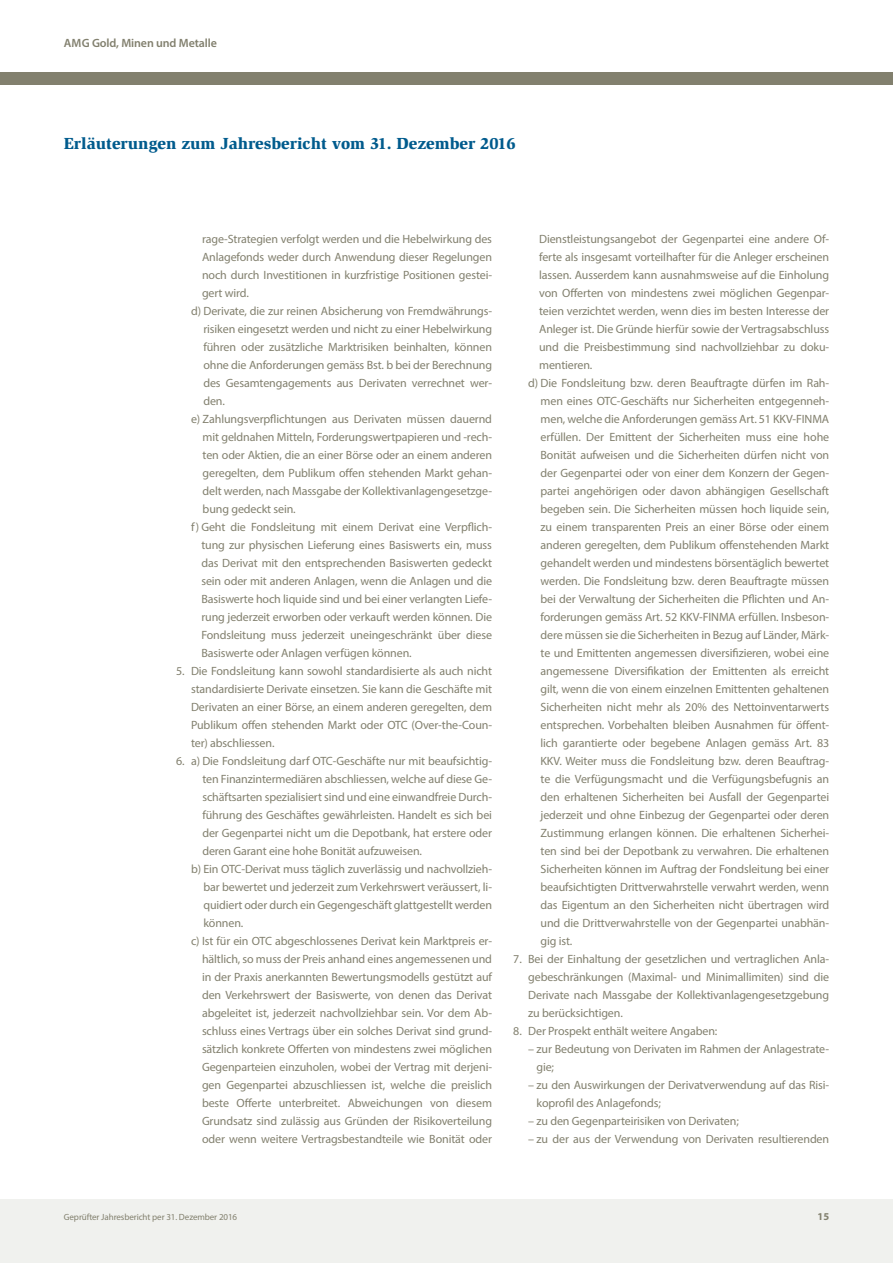
<style>
.page{position:relative;width:893px;height:1263px;background:#fff}
.page>*{position:absolute;margin:0;border:0;box-sizing:border-box;transform-origin:0 0}
.t1{font:900 16.5px "Slimbach";color:#005b8d}
.t2{font:12px/18px "Myriad Pro";letter-spacing:-.01em;color:#82806e;text-align:justify}
.t3{font:600 12px "Myriad Pro";letter-spacing:-.01em;color:#82806e}
.t4{font:700 10.5px "Myriad Pro";color:#82806e}
.t5{font:9px "Myriad Pro";letter-spacing:-.01em;color:#82806e}
</style>
<div class="page">
<div style="left:0;top:1199px;width:893px;height:64px;background:#f0f1ee"></div>
<div style="left:0;top:72px;width:893px;height:13px;background:#82806e"></div>
<p class="t3" style="left:64px;top:36px;width:155px">AMG Gold, Minen und Metalle</p>
<h1 class="t1" style="left:64px;top:133px;width:453px">Erläuterungen zum Jahresbericht vom 31. Dezember 2016</h1>
<p class="t2" style="left:202px;top:230px;width:291px">rage-Strategien verfolgt werden und die Hebelwirkung des</p>
<p class="t2" style="left:202px;top:248px;width:292px">Anlagefonds weder durch Anwendung dieser Regelungen</p>
<p class="t2" style="left:202px;top:266px;width:292px">noch durch Investitionen in kurzfristige Positionen gestei-</p>
<p class="t2" style="left:202px;top:284px;width:48px">gert wird.</p>
<p class="t2" style="left:191px;top:302px;width:302px">d) Derivate, die zur reinen Absicherung von Fremdwährungs-</p>
<p class="t2" style="left:203px;top:320px;width:290px">risiken eingesetzt werden und nicht zu einer Hebelwirkung</p>
<p class="t2" style="left:203px;top:338px;width:290px">führen oder zusätzliche Marktrisiken beinhalten, können</p>
<p class="t2" style="left:203px;top:356px;width:290px">ohne die Anforderungen gemäss Bst. b bei der Berechnung</p>
<p class="t2" style="left:203px;top:374px;width:290px">des Gesamtengagements aus Derivaten verrechnet wer-</p>
<p class="t2" style="left:203px;top:392px;width:23px">den.</p>
<p class="t2" style="left:191px;top:410px;width:302px">e) Zahlungsverpflichtungen aus Derivaten müssen dauernd</p>
<p class="t2" style="left:203px;top:428px;width:291px">mit geldnahen Mitteln, Forderungswertpapieren und -rech-</p>
<p class="t2" style="left:203px;top:446px;width:291px">ten oder Aktien, die an einer Börse oder an einem anderen</p>
<p class="t2" style="left:203px;top:464px;width:291px">geregelten, dem Publikum offen stehenden Markt gehan-</p>
<p class="t2" style="left:203px;top:482px;width:291px">delt werden, nach Massgabe der Kollektivanlagengesetzge-</p>
<p class="t2" style="left:203px;top:500px;width:95px">bung gedeckt sein.</p>
<p class="t2" style="left:191px;top:518px;width:302px">f) Geht die Fondsleitung mit einem Derivat eine Verpflich-</p>
<p class="t2" style="left:201px;top:536px;width:292px">tung zur physischen Lieferung eines Basiswerts ein, muss</p>
<p class="t2" style="left:201px;top:554px;width:292px">das Derivat mit den entsprechenden Basiswerten gedeckt</p>
<p class="t2" style="left:201px;top:572px;width:292px">sein oder mit anderen Anlagen, wenn die Anlagen und die</p>
<p class="t2" style="left:201px;top:590px;width:292px">Basiswerte hoch liquide sind und bei einer verlangten Liefe-</p>
<p class="t2" style="left:201px;top:608px;width:292px">rung jederzeit erworben oder verkauft werden können. Die</p>
<p class="t2" style="left:201px;top:626px;width:292px">Fondsleitung muss jederzeit uneingeschränkt über diese</p>
<p class="t2" style="left:201px;top:644px;width:212px">Basiswerte oder Anlagen verfügen können.</p>
<p class="t2" style="left:191px;top:662px;width:303px;text-indent:-15px">5. Die Fondsleitung kann sowohl standardisierte als auch nicht standardisierte Derivate einsetzen. Sie kann die Geschäfte mit Derivaten an einer Börse, an einem anderen geregelten, dem Publikum offen stehenden Markt oder OTC (Over-the-Coun&shy;ter) abschliessen.</p>
<p class="t2" style="left:176px;top:752px;width:317px">6. a) Die Fondsleitung darf OTC-Geschäfte nur mit beaufsichtig-</p>
<p class="t2" style="left:202px;top:770px;width:291px">ten Finanzintermediären abschliessen, welche auf diese Ge-</p>
<p class="t2" style="left:202px;top:788px;width:291px">schäftsarten spezialisiert sind und eine einwandfreie Durch-</p>
<p class="t2" style="left:202px;top:806px;width:291px">führung des Geschäftes gewährleisten. Handelt es sich bei</p>
<p class="t2" style="left:202px;top:824px;width:291px">der Gegenpartei nicht um die Depotbank, hat erstere oder</p>
<p class="t2" style="left:202px;top:842px;width:221px">deren Garant eine hohe Bonität aufzuweisen.</p>
<p class="t2" style="left:191px;top:860px;width:302px">b) Ein OTC-Derivat muss täglich zuverlässig und nachvollzieh-</p>
<p class="t2" style="left:203px;top:878px;width:290px">bar bewertet und jederzeit zum Verkehrswert veräussert, li-</p>
<p class="t2" style="left:203px;top:896px;width:290px">quidiert oder durch ein Gegengeschäft glattgestellt werden</p>
<p class="t2" style="left:203px;top:914px;width:41px">können.</p>
<p class="t2" style="left:191px;top:932px;width:302px">c) Ist für ein OTC abgeschlossenes Derivat kein Marktpreis er-</p>
<p class="t2" style="left:202px;top:950px;width:292px">hältlich, so muss der Preis anhand eines angemessenen und</p>
<p class="t2" style="left:202px;top:968px;width:292px">in der Praxis anerkannten Bewertungsmodells gestützt auf</p>
<p class="t2" style="left:202px;top:986px;width:291px">den Verkehrswert der Basiswerte, von denen das Derivat</p>
<p class="t2" style="left:202px;top:1004px;width:292px">abgeleitet ist, jederzeit nachvollziehbar sein. Vor dem Ab-</p>
<p class="t2" style="left:202px;top:1022px;width:292px">schluss eines Vertrags über ein solches Derivat sind grund-</p>
<p class="t2" style="left:202px;top:1040px;width:292px">sätzlich konkrete Offerten von mindestens zwei möglichen</p>
<p class="t2" style="left:202px;top:1058px;width:292px">Gegenparteien einzuholen, wobei der Vertrag mit derjeni-</p>
<p class="t2" style="left:202px;top:1076px;width:292px">gen Gegenpartei abzuschliessen ist, welche die preislich</p>
<p class="t2" style="left:202px;top:1094px;width:292px">beste Offerte unterbreitet. Abweichungen von diesem</p>
<p class="t2" style="left:202px;top:1112px;width:292px">Grundsatz sind zulässig aus Gründen der Risikoverteilung</p>
<p class="t2" style="left:202px;top:1130px;width:292px">oder wenn weitere Vertragsbestandteile wie Bonität oder</p>
<p class="t2" style="left:539px;top:230px;width:292px">Dienstleistungsangebot der Gegenpartei eine andere Of-</p>
<p class="t2" style="left:539px;top:248px;width:291px">ferte als insgesamt vorteilhafter für die Anleger erscheinen</p>
<p class="t2" style="left:539px;top:266px;width:292px">lassen. Ausserdem kann ausnahmsweise auf die Einholung</p>
<p class="t2" style="left:539px;top:284px;width:292px">von Offerten von mindestens zwei möglichen Gegenpar-</p>
<p class="t2" style="left:539px;top:302px;width:292px">teien verzichtet werden, wenn dies im besten Interesse der</p>
<p class="t2" style="left:539px;top:320px;width:292px">Anleger ist. Die Gründe hierfür sowie der Vertragsabschluss</p>
<p class="t2" style="left:539px;top:338px;width:292px">und die Preisbestimmung sind nachvollziehbar zu doku-</p>
<p class="t2" style="left:539px;top:356px;width:55px">mentieren.</p>
<p class="t2" style="left:528px;top:374px;width:302px">d) Die Fondsleitung bzw. deren Beauftragte dürfen im Rah-</p>
<p class="t2" style="left:541px;top:392px;width:290px">men eines OTC-Geschäfts nur Sicherheiten entgegenneh-</p>
<p class="t2" style="left:541px;top:410px;width:290px">men, welche die Anforderungen gemäss Art. 51 KKV-FINMA</p>
<p class="t2" style="left:541px;top:428px;width:290px">erfüllen. Der Emittent der Sicherheiten muss eine hohe</p>
<p class="t2" style="left:541px;top:446px;width:290px">Bonität aufweisen und die Sicherheiten dürfen nicht von</p>
<p class="t2" style="left:541px;top:464px;width:290px">der Gegenpartei oder von einer dem Konzern der Gegen-</p>
<p class="t2" style="left:541px;top:482px;width:290px">partei angehörigen oder davon abhängigen Gesellschaft</p>
<p class="t2" style="left:541px;top:500px;width:290px">begeben sein. Die Sicherheiten müssen hoch liquide sein,</p>
<p class="t2" style="left:541px;top:518px;width:290px">zu einem transparenten Preis an einer Börse oder einem</p>
<p class="t2" style="left:541px;top:536px;width:290px">anderen geregelten, dem Publikum offenstehenden Markt</p>
<p class="t2" style="left:541px;top:554px;width:290px">gehandelt werden und mindestens börsentäglich bewertet</p>
<p class="t2" style="left:541px;top:572px;width:290px">werden. Die Fondsleitung bzw. deren Beauftragte müssen</p>
<p class="t2" style="left:541px;top:590px;width:290px">bei der Verwaltung der Sicherheiten die Pflichten und An-</p>
<p class="t2" style="left:541px;top:608px;width:290px">forderungen gemäss Art. 52 KKV-FINMA erfüllen. Insbeson-</p>
<p class="t2" style="left:541px;top:626px;width:290px">dere müssen sie die Sicherheiten in Bezug auf Länder, Märk-</p>
<p class="t2" style="left:541px;top:644px;width:290px">te und Emittenten angemessen diversifizieren, wobei eine</p>
<p class="t2" style="left:541px;top:662px;width:290px">angemessene Diversifikation der Emittenten als erreicht</p>
<p class="t2" style="left:541px;top:680px;width:290px">gilt, wenn die von einem einzelnen Emittenten gehaltenen</p>
<p class="t2" style="left:541px;top:698px;width:290px">Sicherheiten nicht mehr als 20% des Nettoinventarwerts</p>
<p class="t2" style="left:541px;top:716px;width:290px">entsprechen. Vorbehalten bleiben Ausnahmen für öffent-</p>
<p class="t2" style="left:541px;top:734px;width:290px">lich garantierte oder begebene Anlagen gemäss Art. 83</p>
<p class="t2" style="left:541px;top:752px;width:290px">KKV. Weiter muss die Fondsleitung bzw. deren Beauftrag-</p>
<p class="t2" style="left:541px;top:770px;width:290px">te die Verfügungsmacht und die Verfügungsbefugnis an</p>
<p class="t2" style="left:541px;top:788px;width:290px">den erhaltenen Sicherheiten bei Ausfall der Gegenpartei</p>
<p class="t2" style="left:541px;top:806px;width:290px">jederzeit und ohne Einbezug der Gegenpartei oder deren</p>
<p class="t2" style="left:541px;top:824px;width:290px">Zustimmung erlangen können. Die erhaltenen Sicherhei-</p>
<p class="t2" style="left:541px;top:842px;width:290px">ten sind bei der Depotbank zu verwahren. Die erhaltenen</p>
<p class="t2" style="left:541px;top:860px;width:290px">Sicherheiten können im Auftrag der Fondsleitung bei einer</p>
<p class="t2" style="left:541px;top:878px;width:290px">beaufsichtigten Drittverwahrstelle verwahrt werden, wenn</p>
<p class="t2" style="left:541px;top:896px;width:290px">das Eigentum an den Sicherheiten nicht übertragen wird</p>
<p class="t2" style="left:541px;top:914px;width:290px">und die Drittverwahrstelle von der Gegenpartei unabhän-</p>
<p class="t2" style="left:541px;top:932px;width:33px">gig ist.</p>
<p class="t2" style="left:528px;top:950px;width:302px;text-indent:-15px">7. Bei der Einhaltung der gesetzlichen und vertraglichen Anla&shy;gebeschränkungen (Maximal- und Minimallimiten) sind die Derivate nach Massgabe der Kollektivanlagengesetzgebung zu berücksichtigen.</p>
<p class="t2" style="left:513px;top:1022px;width:206px">8. Der Prospekt enthält weitere Angaben:</p>
<p class="t2" style="left:536px;top:1040px;width:294px;text-indent:-8px">– zur Bedeutung von Derivaten im Rahmen der Anlagestrate&shy;gie;</p>
<p class="t2" style="left:536px;top:1076px;width:294px;text-indent:-8px">– zu den Auswirkungen der Derivatverwendung auf das Risi&shy;koprofil des Anlagefonds;</p>
<p class="t2" style="left:528px;top:1112px;width:212px">– zu den Gegenparteirisiken von Derivaten;</p>
<p class="t2" style="left:528px;top:1130px;width:302px">– zu der aus der Verwendung von Derivaten resultierenden</p>
<p class="t5" style="left:64px;top:1212px;width:175px">Geprüfter Jahresbericht per 31. Dezember 2016</p>
<p class="t4" style="left:818px;top:1210px;width:13px">15</p>
</div>
